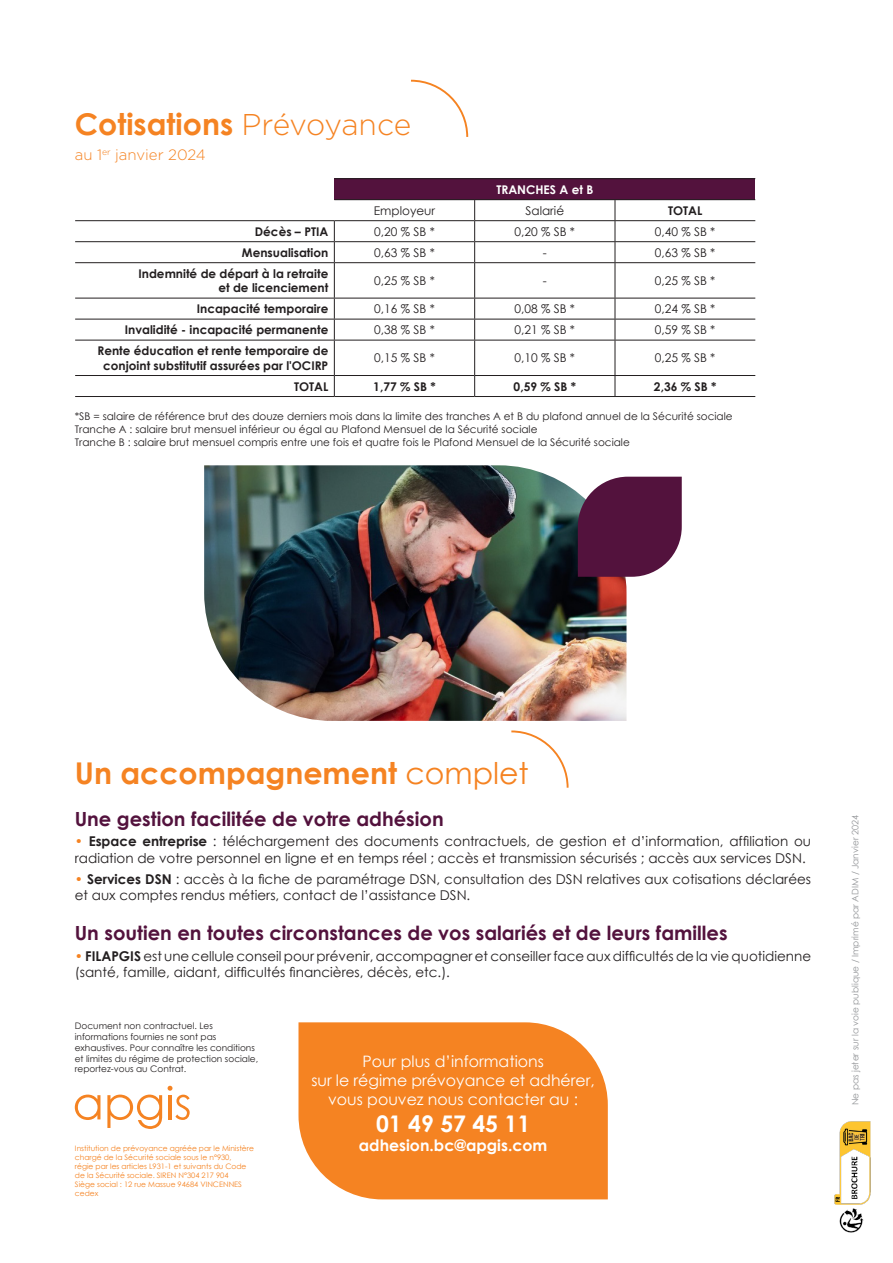
<style>
.page{position:relative;width:893px;height:1263px;background:#fff}
.page>*{position:absolute;margin:0;border:0;box-sizing:border-box;transform-origin:0 0}
.t1{font:700 30px "Century Gothic";color:#f58322}
.t2{font:700 22.95px "Century Gothic";color:#fff}
.t3{font:700 19.5px "Century Gothic";color:#53123d}
.t4{font:15.75px/18.9px "Century Gothic";color:#fff;text-align:center}
.t5{font:700 15.75px "Century Gothic";color:#fff}
.t6{font:300 15px "Gotham";color:#f58322}
.t7{font:13.5px/16.5px "Century Gothic";color:#231f20}
.t8{font:700 12px/14.4px "Century Gothic";color:#231f20;text-align:right}
.t9{font:12px "Century Gothic";color:#231f20}
.t10{font:700 12px "Century Gothic";color:#fff}
.t11{font:10.5px/12.6px "Century Gothic";color:#231f20}
.t12{font:9px/10.8px "Century Gothic";color:#231f20}
.t13{font:9px "Century Gothic";color:#939598}
.t14{font:7.5px/9px "Century Gothic";color:#f58322}
.s1{font-family:"Gotham";font-weight:300}
.s2{font-weight:400}
.s3{color:#f58322}
.s4{font-weight:700}
</style>
<div class="page">
<svg style="left:75px;top:1094px;width:25px;height:26px"></svg>
<svg style="left:107px;top:1094px;width:55px;height:35px"></svg>
<svg style="left:168px;top:1086px;width:22px;height:34px"></svg>
<svg style="left:511px;top:730px;width:58px;height:58px"></svg>
<div style="left:298px;top:1022px;width:310px;height:177px;background:#f58322"></div>
<div style="left:334px;top:179px;width:421px;height:21px;background:#53123d"></div>
<hr style="left:334px;top:178px;width:141px;height:1px;background:#231f20">
<hr style="left:475px;top:178px;width:140px;height:1px;background:#231f20">
<hr style="left:615px;top:178px;width:140px;height:1px;background:#231f20">
<hr style="left:334px;top:199px;width:141px;height:1px;background:#231f20">
<hr style="left:475px;top:199px;width:140px;height:1px;background:#231f20">
<hr style="left:615px;top:199px;width:140px;height:1px;background:#231f20">
<hr style="left:75px;top:220px;width:259px;height:1px;background:#231f20">
<hr style="left:334px;top:220px;width:141px;height:1px;background:#231f20">
<hr style="left:475px;top:220px;width:140px;height:1px;background:#231f20">
<hr style="left:615px;top:220px;width:140px;height:1px;background:#231f20">
<hr style="left:75px;top:241px;width:259px;height:1px;background:#231f20">
<hr style="left:334px;top:241px;width:141px;height:1px;background:#231f20">
<svg style="left:334px;top:221px;width:1px;height:41px"></svg>
<hr style="left:475px;top:241px;width:140px;height:1px;background:#231f20">
<svg style="left:474px;top:200px;width:1px;height:62px"></svg>
<hr style="left:615px;top:241px;width:140px;height:1px;background:#231f20">
<svg style="left:615px;top:200px;width:1px;height:62px"></svg>
<hr style="left:75px;top:262px;width:259px;height:1px;background:#231f20">
<hr style="left:334px;top:262px;width:141px;height:1px;background:#231f20">
<hr style="left:334px;top:263px;width:1px;height:35px;background:#231f20">
<hr style="left:475px;top:262px;width:140px;height:1px;background:#231f20">
<hr style="left:474px;top:263px;width:1px;height:35px;background:#231f20">
<hr style="left:615px;top:262px;width:140px;height:1px;background:#231f20">
<hr style="left:615px;top:263px;width:1px;height:35px;background:#231f20">
<hr style="left:75px;top:298px;width:259px;height:1px;background:#231f20">
<hr style="left:334px;top:298px;width:141px;height:1px;background:#231f20">
<hr style="left:475px;top:298px;width:140px;height:1px;background:#231f20">
<hr style="left:615px;top:298px;width:140px;height:1px;background:#231f20">
<hr style="left:75px;top:319px;width:259px;height:1px;background:#231f20">
<hr style="left:334px;top:319px;width:141px;height:1px;background:#231f20">
<svg style="left:334px;top:298px;width:1px;height:42px"></svg>
<hr style="left:475px;top:319px;width:140px;height:1px;background:#231f20">
<svg style="left:474px;top:298px;width:1px;height:42px"></svg>
<hr style="left:615px;top:319px;width:140px;height:1px;background:#231f20">
<svg style="left:615px;top:298px;width:1px;height:42px"></svg>
<hr style="left:75px;top:340px;width:259px;height:1px;background:#231f20">
<hr style="left:334px;top:340px;width:141px;height:1px;background:#231f20">
<hr style="left:334px;top:340px;width:1px;height:35px;background:#231f20">
<hr style="left:475px;top:340px;width:140px;height:1px;background:#231f20">
<hr style="left:474px;top:340px;width:1px;height:35px;background:#231f20">
<hr style="left:615px;top:340px;width:140px;height:1px;background:#231f20">
<hr style="left:615px;top:340px;width:1px;height:35px;background:#231f20">
<hr style="left:75px;top:375px;width:259px;height:1px;background:#231f20">
<hr style="left:334px;top:375px;width:141px;height:1px;background:#231f20">
<svg style="left:334px;top:376px;width:1px;height:20px"></svg>
<hr style="left:475px;top:375px;width:140px;height:1px;background:#231f20">
<svg style="left:474px;top:376px;width:1px;height:20px"></svg>
<hr style="left:615px;top:375px;width:140px;height:1px;background:#231f20">
<svg style="left:615px;top:376px;width:1px;height:20px"></svg>
<hr style="left:75px;top:396px;width:259px;height:1px;background:#231f20">
<hr style="left:334px;top:396px;width:141px;height:1px;background:#231f20">
<hr style="left:475px;top:396px;width:140px;height:1px;background:#231f20">
<hr style="left:615px;top:396px;width:140px;height:1px;background:#231f20">
<svg style="left:411px;top:79px;width:58px;height:58px"></svg>
<img style="left:204px;top:465px;width:422px;height:256px">
<svg style="left:578px;top:477px;width:104px;height:100px;background:#63294f"></svg>
<img style="left:834px;top:1121px;width:37px;height:112px">
<h1 class="t1" style="left:75px;top:101px;width:338px">Cotisations <span class="s1">Prévoyance</span></h1>
<p class="t6" style="left:75px;top:146px;width:133px">au 1<sup>er</sup> janvier 2024</p>
<p class="t10" style="left:496px;top:180px;width:98px">TRANCHES A et B</p>
<p class="t9" style="left:374px;top:202px;width:63px">Employeur</p>
<p class="t9" style="left:526px;top:202px;width:40px">Salarié</p>
<p class="t8" style="left:668px;top:203px;width:36px">TOTAL</p>
<p class="t8" style="left:255px;top:224px;width:75px">Décès – PTIA</p>
<p class="t9" style="left:374px;top:223px;width:62px">0,20 % SB *</p>
<p class="t9" style="left:515px;top:223px;width:62px">0,20 % SB *</p>
<p class="t9" style="left:655px;top:223px;width:62px">0,40 % SB *</p>
<p class="t8" style="left:242px;top:245px;width:88px">Mensualisation</p>
<p class="t9" style="left:374px;top:244px;width:62px">0,63 % SB *</p>
<p class="t9" style="left:543px;top:244px;width:5px">-</p>
<p class="t9" style="left:655px;top:244px;width:62px">0,63 % SB *</p>
<p class="t8" style="left:138px;top:266px;width:191px">Indemnité de départ à la retraite et de licenciement</p>
<p class="t9" style="left:374px;top:272px;width:62px">0,25 % SB *</p>
<p class="t9" style="left:543px;top:272px;width:5px">-</p>
<p class="t9" style="left:655px;top:272px;width:62px">0,25 % SB *</p>
<p class="t8" style="left:197px;top:301px;width:133px">Incapacité temporaire</p>
<p class="t9" style="left:374px;top:300px;width:62px">0,16 % SB *</p>
<p class="t9" style="left:515px;top:300px;width:62px">0,08 % SB *</p>
<p class="t9" style="left:655px;top:300px;width:62px">0,24 % SB *</p>
<p class="t8" style="left:125px;top:322px;width:205px">Invalidité - incapacité permanente</p>
<p class="t9" style="left:374px;top:321px;width:62px">0,38 % SB *</p>
<p class="t9" style="left:515px;top:321px;width:62px">0,21 % SB *</p>
<p class="t9" style="left:655px;top:321px;width:62px">0,59 % SB *</p>
<p class="t8" style="left:97px;top:343px;width:232px;text-align:center">Rente éducation et rente temporaire de conjoint substitutif assurées par l'OCIRP</p>
<p class="t9" style="left:374px;top:350px;width:62px">0,15 % SB *</p>
<p class="t9" style="left:515px;top:350px;width:62px">0,10 % SB *</p>
<p class="t9" style="left:655px;top:350px;width:62px">0,25 % SB *</p>
<p class="t8" style="left:294px;top:378px;width:36px">TOTAL</p>
<p class="t8" style="left:373px;top:378px;width:64px">1,77 % SB *</p>
<p class="t8" style="left:514px;top:378px;width:64px">0,59 % SB *</p>
<p class="t8" style="left:654px;top:378px;width:64px">2,36 % SB *</p>
<p class="t11" style="left:75px;top:410px;width:659px">*SB = salaire de référence brut des douze derniers mois dans la limite des tranches A et B du plafond annuel de la Sécurité sociale<br>Tranche A : salaire brut mensuel inférieur ou égal au Plafond Mensuel de la Sécurité sociale<br>Tranche B : salaire brut mensuel compris entre une fois et quatre fois le Plafond Mensuel de la Sécurité sociale</p>
<h1 class="t1" style="left:75px;top:750px;width:455px">Un accompagnement <span class="s2">complet</span></h1>
<h3 class="t3" style="left:75px;top:804px;width:370px">Une gestion facilitée de votre adhésion</h3>
<p class="t7" style="left:75px;top:833px;width:738px"><span class="s3">•</span> <span class="s4">Espace entreprise</span> : téléchargement des documents contractuels, de gestion et d’information, affiliation ou radiation de votre personnel en ligne et en temps réel ; accès et transmission sécurisés ; accès aux services DSN.</p>
<p class="t7" style="left:75px;top:870px;width:738px"><span class="s3">•</span> <span class="s4">Services DSN</span> : accès à la fiche de paramétrage DSN, consultation des DSN relatives aux cotisations déclarées et aux comptes rendus métiers, contact de l’assistance DSN.</p>
<h3 class="t3" style="left:75px;top:918px;width:654px">Un soutien en toutes circonstances de vos salariés et de leurs familles</h3>
<p class="t7" style="left:75px;top:948px;width:738px"><span class="s3">•</span> <span class="s4">FILAPGIS</span> est une cellule conseil pour prévenir, accompagner et conseiller face aux difficultés de la vie quotidienne (santé, famille, aidant, difficultés financières, décès, etc.).</p>
<p class="t12" style="left:75px;top:1020px;width:185px">Document non contractuel. Les informations fournies ne sont pas exhaustives. Pour connaître les conditions et limites du régime de protection sociale, reportez-vous au Contrat.</p>
<p class="t14" style="left:75px;top:1143px;width:180px">Institution de prévoyance agréée par le Ministère chargé de la Sécurité sociale sous le n°930,<br>régie par les articles L931-1 et suivants du Code de la Sécurité sociale. SIREN N°304 217 904<br>Siège social : 12 rue Massue 94684 VINCENNES cedex</p>
<p class="t4" style="left:311px;top:1051px;width:285px">Pour plus d’informations<br>sur le régime prévoyance et adhérer, vous pouvez nous contacter au :</p>
<h2 class="t2" style="left:376px;top:1106px;width:156px">01 49 57 45 11</h2>
<p class="t5" style="left:359px;top:1133px;width:190px">adhesion.bc@apgis.com</p>
<p class="t13" style="left:849px;top:1105px;width:292px;rotate:-90deg">Ne pas jeter sur la voie publique / Imprimé par ADIM / Janvier 2024</p>
</div>
